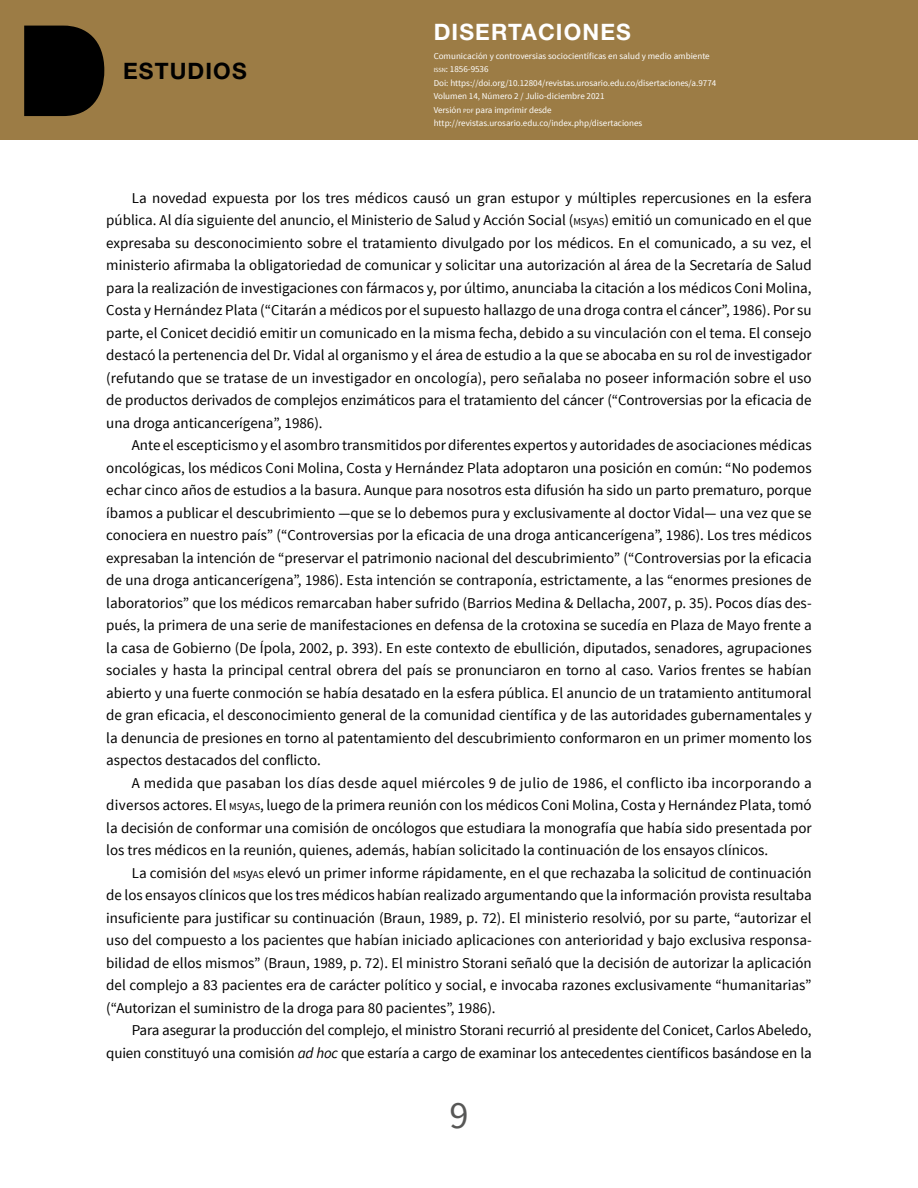
<style>
.page{position:relative;width:918px;height:1188px;background:#fff}
.page>*{position:absolute;margin:0;border:0;box-sizing:border-box;transform-origin:0 0}
.t1{font:38.4px "Source Sans Pro";color:#575756}
.t2{font:700 22.65px "Helvetica Neue LT Std";letter-spacing:.05em;color:#fff}
.t3{font:700 22.65px "Helvetica Neue LT Std";letter-spacing:.05em;color:#000}
.t4{font:15px/22.5px "Source Sans Pro";letter-spacing:-.01em;color:#000;text-align:justify}
.t5{font:9px/13.5px "Source Sans Pro";color:#fff}
.s1{font-size:6.3px}
.s2{font-size:10.5px}
.s3{font-style:italic}
</style>
<div class="page">
<div style="left:0;top:0;width:918px;height:139px;background:#9c7c45"></div>
<svg style="left:24px;top:26px;width:80px;height:90px;background:#0e0b06"></svg>
<h2 class="t3" style="left:123px;top:57px;width:125px">ESTUDIOS</h2>
<h2 class="t2" style="left:434px;top:18px;width:199px">DISERTACIONES</h2>
<p class="t5" style="left:434px;top:49px;width:284px">Comunicación y controversias sociocientíficas en salud y medio ambiente <span class="s1">ISSN</span>: 1856-9536<br>Doi: https://doi.org/10.12804/revistas.urosario.edu.co/disertaciones/a.9774<br>Volumen 14, Número 2 / Julio-diciembre 2021<br>Versión <span class="s1">PDF</span> para imprimir desde http://revistas.urosario.edu.co/index.php/disertaciones</p>
<p class="t4" style="left:106px;top:187px;width:707px;text-indent:26px">La novedad expuesta por los tres médicos causó un gran estupor y múltiples repercusiones en la esfera pública. Al día siguiente del anuncio, el Ministerio de Salud y Acción Social (<span class="s2">MS</span>y<span class="s2">AS</span>) emitió un comunicado en el que expresaba su desconocimiento sobre el tratamiento divulgado por los médicos. En el comunicado, a su vez, el ministerio afirmaba la obligatoriedad de comunicar y solicitar una autorización al área de la Secretaría de Salud para la realización de investigaciones con fármacos y, por último, anunciaba la citación a los médicos Coni Molina, Costa y Hernández Plata (“Citarán a médicos por el supuesto hallazgo de una droga contra el cáncer”, 1986). Por su parte, el Conicet decidió emitir un comunicado en la misma fecha, debido a su vinculación con el tema. El consejo destacó la pertenencia del Dr. Vidal al organismo y el área de estudio a la que se abocaba en su rol de investigador (refutando que se tratase de un investigador en oncología), pero señalaba no poseer información sobre el uso de productos derivados de complejos enzimáticos para el tratamiento del cáncer (“Controversias por la eficacia de una droga anticancerígena”, 1986).</p>
<p class="t4" style="left:106px;top:434px;width:707px;text-indent:26px">Ante el escepticismo y el asombro transmitidos por diferentes expertos y autoridades de asociaciones médicas oncológicas, los médicos Coni Molina, Costa y Hernández Plata adoptaron una posición en común: “No podemos echar cinco años de estudios a la basura. Aunque para nosotros esta difusión ha sido un parto prematuro, porque íbamos a publicar el descubrimiento —que se lo debemos pura y exclusivamente al doctor Vidal— una vez que se conociera en nuestro país” (“Controversias por la eficacia de una droga anticancerígena”, 1986). Los tres médicos expresaban la intención de “preservar el patrimonio nacional del descubrimiento” (“Controversias por la eficacia de una droga anticancerígena”, 1986). Esta intención se contraponía, estrictamente, a las “enormes presiones de laboratorios” que los médicos remarcaban haber sufrido (Barrios Medina &amp; Dellacha, 2007, p. 35). Pocos días des&shy;pués, la primera de una serie de manifestaciones en defensa de la crotoxina se sucedía en Plaza de Mayo frente a la casa de Gobierno (De Ípola, 2002, p. 393). En este contexto de ebullición, diputados, senadores, agrupaciones sociales y hasta la principal central obrera del país se pronunciaron en torno al caso. Varios frentes se habían abierto y una fuerte conmoción se había desatado en la esfera pública. El anuncio de un tratamiento antitumoral de gran eficacia, el desconocimiento general de la comunidad científica y de las autoridades gubernamentales y la denuncia de presiones en torno al patentamiento del descubrimiento conformaron en un primer momento los aspectos destacados del conflicto.</p>
<p class="t4" style="left:106px;top:772px;width:707px;text-indent:26px">A medida que pasaban los días desde aquel miércoles 9 de julio de 1986, el conflicto iba incorporando a diversos actores. El <span class="s2">MS</span>y<span class="s2">AS</span>, luego de la primera reunión con los médicos Coni Molina, Costa y Hernández Plata, tomó la decisión de conformar una comisión de oncólogos que estudiara la monografía que había sido presentada por los tres médicos en la reunión, quienes, además, habían solicitado la continuación de los ensayos clínicos.</p>
<p class="t4" style="left:106px;top:862px;width:707px;text-indent:26px">La comisión del <span class="s2">MS</span>y<span class="s2">AS</span> elevó un primer informe rápidamente, en el que rechazaba la solicitud de continuación de los ensayos clínicos que los tres médicos habían realizado argumentando que la información provista resultaba insuficiente para justificar su continuación (Braun, 1989, p. 72). El ministerio resolvió, por su parte, “autorizar el uso del compuesto a los pacientes que habían iniciado aplicaciones con anterioridad y bajo exclusiva responsa&shy;bilidad de ellos mismos” (Braun, 1989, p. 72). El ministro Storani señaló que la decisión de autorizar la aplicación del complejo a 83 pacientes era de carácter político y social, e invocaba razones exclusivamente “humanitarias” (“Autorizan el suministro de la droga para 80 pacientes”, 1986).</p>
<p class="t4" style="left:106px;top:1019px;width:707px;text-align:right">Para asegurar la producción del complejo, el ministro Storani recurrió al presidente del Conicet, Carlos Abeledo, quien constituyó una comisión <span class="s3">ad hoc</span> que estaría a cargo de examinar los antecedentes científicos basándose en la</p>
<h1 class="t1" style="left:449px;top:1092px;width:21px">9</h1>
</div>
